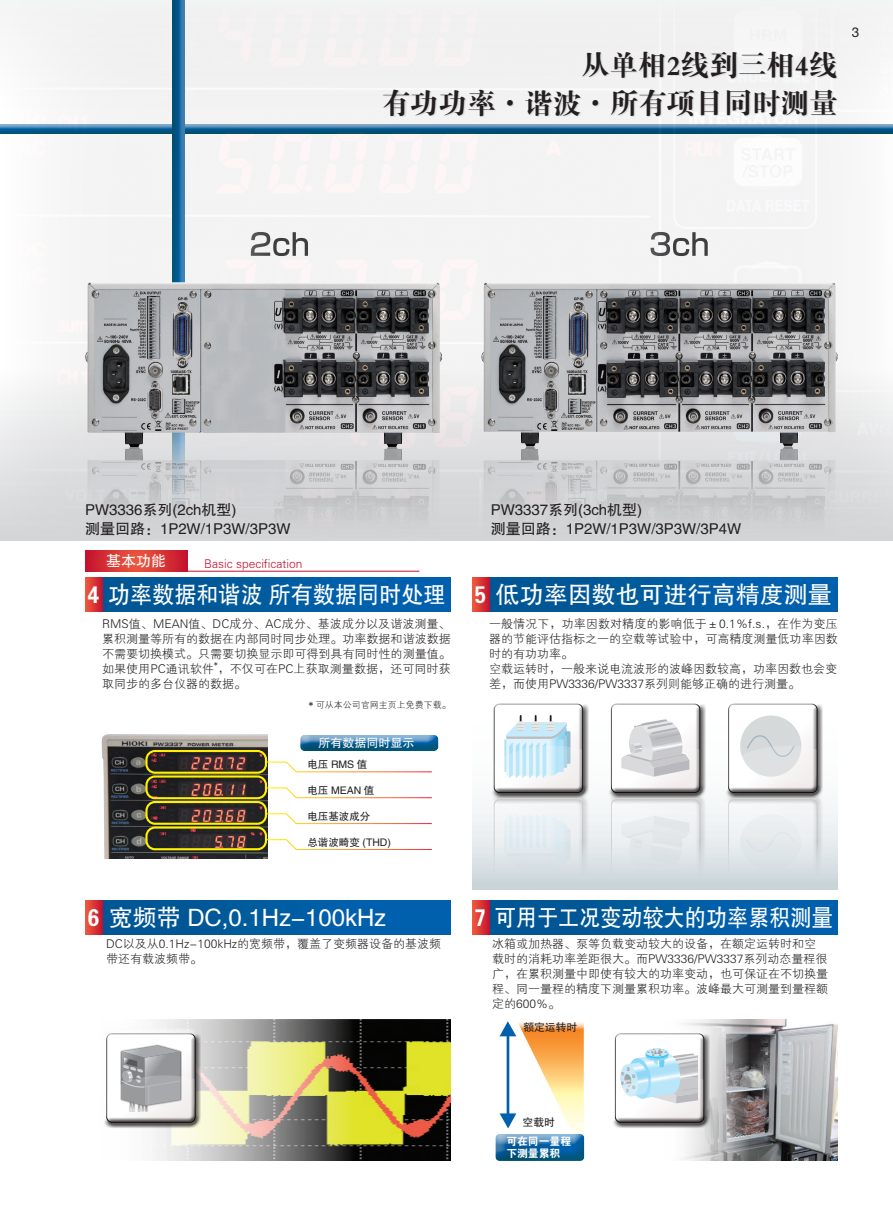
<style>
.page{position:relative;width:893px;height:1212px;background:#fff}
.page>*{position:absolute;margin:0;border:0;box-sizing:border-box;transform-origin:0 0}
.t1{font:28.5px/37.5px "FZDBSJW GB1 0";color:#231f20;text-align:right}
.t2{font:24px "FZHTJW GB1 0";color:#fff}
.t3{font:24px "FZHTJW GB1 0";color:#fff;scale:.88 1}
.t4{font:24px "FZHTJW GB1 0";color:#fff;scale:.92 1}
.t5{font:15px/19.5px "FZHTJW GB1 0";color:#231f20}
.t6{font:15px "FZHTJW GB1 0";color:#fff}
.t7{font:13.5px "Helvetica Neue LT Std";color:#231f20}
.t8{font:12px/15px "FZXH1 JW GB1 0";color:#231f20}
.t9{font:12px "FZXH1 JW GB1 0";color:#c3102e}
.t10{font:12px "FZHTJW GB1 0";color:#fff}
.t11{font:10.8px/12.1px "FZDHTJW GB1 0";color:#fff}
.t12{font:10.8px "FZHTJW GB1 0";color:#231f20}
.t13{font:10.5px "FZHTJW GB1 0";color:#231f20}
.t14{font:9px "FZXH1 JW GB1 0";color:#231f20}
.t15{font:7.05px "Sim Hei";color:#231f20}
.s1{font-family:"FZDHTJW GB1 0"}
.s2{font-family:"Sim Hei"}
</style>
<div class="page">
<svg style="left:472px;top:707px;width:366px;height:182px"></svg>
<div style="left:489px;top:698px;width:98px;height:95px;background:#fff"></div>
<div style="left:490px;top:703px;width:98px;height:95px;background:#231f20;opacity:.75"></div>
<svg style="left:494px;top:704px;width:89px;height:89px"></svg>
<div style="left:606px;top:698px;width:98px;height:95px;background:#fff"></div>
<div style="left:607px;top:703px;width:99px;height:95px;background:#231f20;opacity:.75"></div>
<svg style="left:611px;top:704px;width:89px;height:89px"></svg>
<div style="left:723px;top:698px;width:98px;height:95px;background:#fff"></div>
<div style="left:725px;top:703px;width:98px;height:95px;background:#231f20;opacity:.75"></div>
<svg style="left:729px;top:704px;width:88px;height:89px"></svg>
<div style="left:489px;top:799px;width:98px;height:87px;background:#c9d4d9"></div>
<div style="left:490px;top:794px;width:98px;height:87px;background:#231f20;opacity:.75"></div>
<svg style="left:495px;top:799px;width:87px;height:72px"></svg>
<div style="left:606px;top:799px;width:98px;height:87px;background:#c9d4d9"></div>
<div style="left:607px;top:794px;width:99px;height:87px;background:#231f20;opacity:.75"></div>
<svg style="left:612px;top:799px;width:87px;height:69px;background:#e5e9eb"></svg>
<div style="left:723px;top:799px;width:98px;height:87px;background:#fff;opacity:.75"></div>
<div style="left:725px;top:794px;width:98px;height:87px;background:#231f20;opacity:.75"></div>
<div style="left:740px;top:814px;width:61px;height:56px;background:#dce3e6;border-radius:50%"></div>
<svg style="left:729px;top:799px;width:88px;height:53px"></svg>
<img style="left:0;top:0;width:893px;height:541px">
<div style="left:170px;top:0;width:15px;height:530px;background:#aed16d;opacity:.5"></div>
<div style="left:102px;top:578px;width:349px;height:34px;background:linear-gradient(to right,#015591,#0162b3)"></div>
<svg style="left:85px;top:578px;width:17px;height:34px"></svg>
<div style="left:102px;top:900px;width:349px;height:34px;background:linear-gradient(to right,#015591,#0162b3)"></div>
<svg style="left:85px;top:900px;width:17px;height:34px"></svg>
<div style="left:489px;top:900px;width:349px;height:34px;background:linear-gradient(to right,#015591,#0162b3)"></div>
<svg style="left:472px;top:900px;width:17px;height:34px"></svg>
<div style="left:489px;top:578px;width:349px;height:34px;background:linear-gradient(to right,#015591,#0162b3)"></div>
<svg style="left:472px;top:578px;width:17px;height:34px"></svg>
<svg style="left:251px;top:232px;width:57px;height:24px"></svg>
<svg style="left:650px;top:232px;width:58px;height:24px"></svg>
<img style="left:141px;top:1019px;width:310px;height:142px">
<img style="left:683px;top:1019px;width:155px;height:142px">
<hr style="left:179px;top:571px;width:240px;height:1px;background:#c3102e">
<svg style="left:85px;top:550px;width:102px;height:22px;background:#d83535"></svg>
<svg style="left:500px;top:1021px;width:84px;height:108px"></svg>
<div style="left:493px;top:1134px;width:92px;height:29px;background:#aed16d;opacity:.5"></div>
<div style="left:610px;top:1028px;width:98px;height:95px;background:#fff"></div>
<div style="left:611px;top:1033px;width:99px;height:95px;background:#231f20;opacity:.75"></div>
<svg style="left:615px;top:1034px;width:89px;height:89px"></svg>
<div style="left:101px;top:1028px;width:98px;height:95px;background:#fff"></div>
<div style="left:103px;top:1033px;width:98px;height:95px;background:#231f20;opacity:.75"></div>
<svg style="left:107px;top:1034px;width:88px;height:89px"></svg>
<div style="left:297px;top:735px;width:143px;height:18px;background:#aed16d;opacity:.5"></div>
<img style="left:101px;top:734px;width:166px;height:125px">
<div style="left:145px;top:750px;width:122px;height:24px;border:2px solid #fff101;border-radius:9px"></div>
<div style="left:145px;top:775px;width:122px;height:24px;border:2px solid #fff101;border-radius:9px"></div>
<div style="left:145px;top:801px;width:122px;height:24px;border:2px solid #fff101;border-radius:9px"></div>
<div style="left:145px;top:826px;width:122px;height:24px;border:2px solid #fff101;border-radius:9px"></div>
<svg style="left:265px;top:761px;width:167px;height:12px"></svg>
<svg style="left:265px;top:839px;width:167px;height:11px"></svg>
<svg style="left:265px;top:813px;width:167px;height:11px"></svg>
<svg style="left:265px;top:787px;width:167px;height:11px"></svg>
<img style="left:481px;top:283px;width:357px;height:258px">
<img style="left:85px;top:283px;width:357px;height:258px">
<h1 class="t1" style="left:382px;top:48px;width:457px">从单相2线到三相4线<br>有功功率·谐波·所有项目同时测量</h1>
<p class="t7" style="left:852px;top:24px;width:9px">3</p>
<p class="t5" style="left:85px;top:500px;width:207px">PW3336系列(2ch机型)<br>测量回路：1P2W/1P3W/3P3W</p>
<p class="t6" style="left:106px;top:553px;width:61px">基本功能</p>
<p class="t9" style="left:204px;top:558px;width:100px">Basic specification</p>
<h2 class="t4" style="left:88px;top:582px;width:390px"><span class="s1">4</span> 功率数据和谐波 所有数据同时处理</h2>
<p class="t8" style="left:102px;top:616px;width:350px;text-align:justify">RMS值、MEAN值、DC成分、AC成分、基波成分以及谐波测量、累积测量等所有的数据在内部同时同步处理。功率数据和谐波数据不需要切换模式。只需要切换显示即可得到具有同时性的测量值。如果使用PC通讯软件，不仅可在PC上获取测量数据，还可同时获</p>
<p class="t15" style="left:214px;top:661px;width:5px">*</p>
<p class="t8" style="left:102px;top:676px;width:145px">取同步的多台仪器的数据。</p>
<p class="t14" style="left:309px;top:700px;width:143px"><span class="s2">*</span> 可从本公司官网主页上免费下载。</p>
<p class="t10" style="left:318px;top:736px;width:97px">所有数据同时显示</p>
<p class="t13" style="left:307px;top:759px;width:61px">电压 RMS 值</p>
<p class="t13" style="left:307px;top:785px;width:68px">电压 MEAN 值</p>
<p class="t13" style="left:307px;top:811px;width:64px">电压基波成分</p>
<p class="t13" style="left:307px;top:837px;width:85px">总谐波畸变 (THD)</p>
<p class="t5" style="left:491px;top:500px;width:252px">PW3337系列(3ch机型)<br>测量回路：1P2W/1P3W/3P3W/3P4W</p>
<h2 class="t2" style="left:475px;top:582px;width:358px"><span class="s1">5</span> 低功率因数也可进行高精度测量</h2>
<p class="t8" style="left:489px;top:617px;width:350px">一般情况下，功率因数对精度的影响低于±0.1%f.s.，在作为变压器的节能评估指标之一的空载等试验中，可高精度测量低功率因数时的有功功率。<br>空载运转时，一般来说电流波形的波峰因数较高，功率因数也会变差，而使用PW3336/PW3337系列则能够正确的进行测量。</p>
<h2 class="t2" style="left:88px;top:904px;width:300px"><span class="s1">6</span> 宽频带 DC,0.1Hz-100kHz</h2>
<h2 class="t3" style="left:475px;top:904px;width:408px"><span class="s1">7</span> 可用于工况变动较大的功率累积测量</h2>
<p class="t8" style="left:106px;top:937px;width:336px">DC以及从0.1Hz-100kHz的宽频带，覆盖了变频器设备的基波频带还有载波频带。</p>
<p class="t8" style="left:492px;top:937px;width:337px">冰箱或加热器、泵等负载变动较大的设备，在额定运转时和空载时的消耗功率差距很大。而PW3336/PW3337系列动态量程很广，在累积测量中即使有较大的功率变动，也可保证在不切换量程、同一量程的精度下测量累积功率。波峰最大可测量到量程额定的600%。</p>
<p class="t12" style="left:523px;top:1021px;width:55px">额定运转时</p>
<p class="t12" style="left:523px;top:1116px;width:34px">空载时</p>
<p class="t11" style="left:506px;top:1136px;width:66px">可在同一量程下测量累积</p>
</div>
